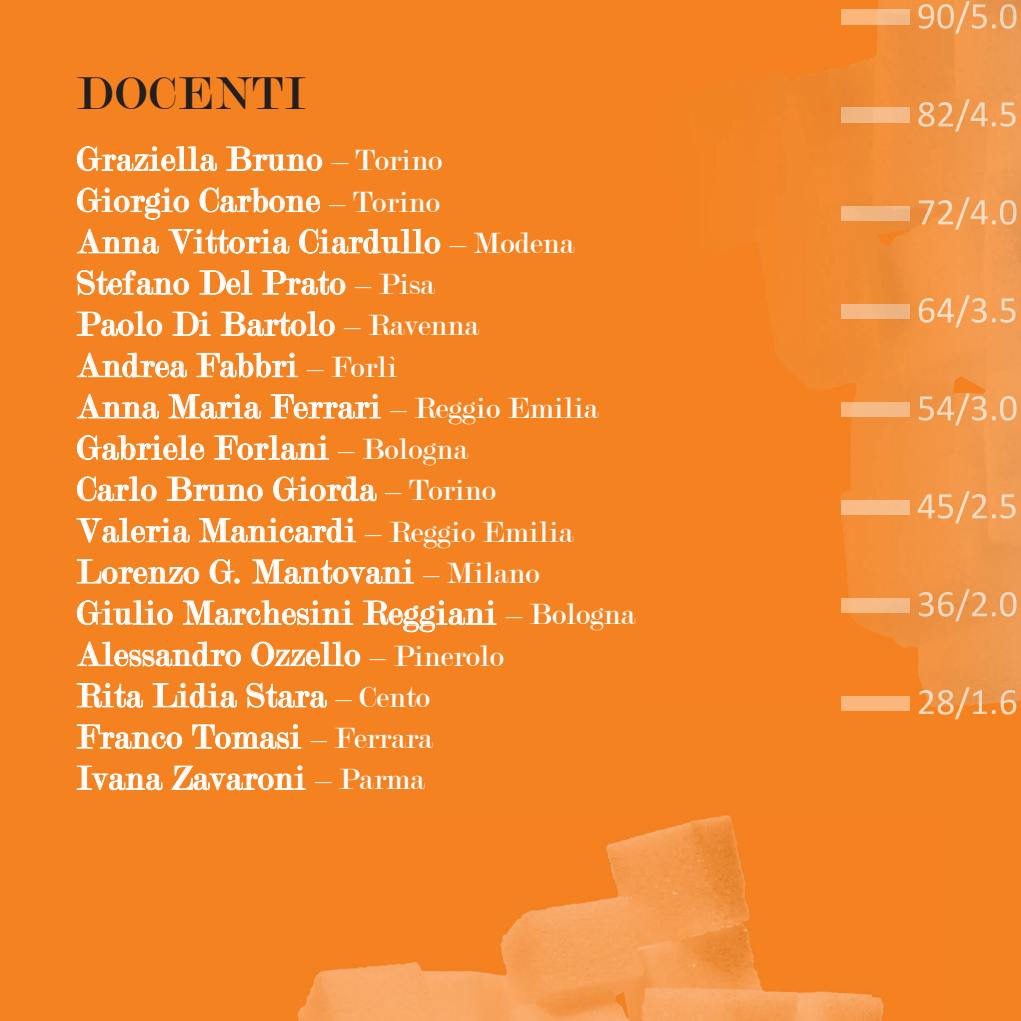
<style>
.page{position:relative;width:1021px;height:1021px;background:#fff}
.page>*{position:absolute;margin:0;border:0;box-sizing:border-box;transform-origin:0 0}
.t1{font:49.5px "Modern";letter-spacing:.05em;color:#231f20}
.t2{font:37.8px "Calibri";color:#fddbbc}
.t3{font:36px/41.2px "Modern";letter-spacing:.015em;color:#fff}
.s1{font-size:31.5px}
</style>
<div class="page">
<div style="left:0;top:0;width:1020px;height:1020px;background:#f58220"></div>
<img style="left:767px;top:0;width:253px;height:711px">
<img style="left:841px;top:10px;width:68px;height:14px">
<img style="left:841px;top:108px;width:68px;height:14px">
<img style="left:841px;top:206px;width:68px;height:14px">
<img style="left:841px;top:304px;width:68px;height:14px">
<img style="left:841px;top:402px;width:68px;height:14px">
<img style="left:841px;top:500px;width:68px;height:14px">
<img style="left:841px;top:598px;width:68px;height:14px">
<img style="left:841px;top:696px;width:68px;height:14px">
<img style="left:918px;top:1px;width:98px;height:33px">
<img style="left:918px;top:99px;width:97px;height:33px">
<img style="left:918px;top:197px;width:98px;height:32px">
<img style="left:918px;top:295px;width:97px;height:32px">
<img style="left:918px;top:393px;width:98px;height:32px">
<img style="left:917px;top:491px;width:98px;height:32px">
<img style="left:918px;top:589px;width:98px;height:32px">
<img style="left:919px;top:687px;width:97px;height:24px">
<img style="left:297px;top:815px;width:587px;height:205px">
<svg style="left:77px;top:146px;width:140px;height:25px"></svg>
<svg style="left:226px;top:147px;width:96px;height:24px"></svg>
<svg style="left:77px;top:187px;width:112px;height:32px"></svg>
<svg style="left:200px;top:187px;width:120px;height:25px"></svg>
<svg style="left:77px;top:229px;width:82px;height:24px"></svg>
<svg style="left:168px;top:229px;width:121px;height:25px"></svg>
<svg style="left:299px;top:229px;width:141px;height:25px"></svg>
<svg style="left:77px;top:269px;width:112px;height:26px"></svg>
<svg style="left:199px;top:270px;width:53px;height:25px"></svg>
<svg style="left:262px;top:270px;width:83px;height:25px"></svg>
<svg style="left:77px;top:311px;width:85px;height:25px"></svg>
<svg style="left:173px;top:311px;width:38px;height:25px"></svg>
<svg style="left:221px;top:311px;width:114px;height:25px"></svg>
<svg style="left:77px;top:352px;width:110px;height:25px"></svg>
<svg style="left:196px;top:352px;width:102px;height:25px"></svg>
<svg style="left:77px;top:394px;width:82px;height:24px"></svg>
<svg style="left:169px;top:393px;width:92px;height:25px"></svg>
<svg style="left:270px;top:394px;width:111px;height:24px"></svg>
<svg style="left:77px;top:435px;width:127px;height:25px"></svg>
<svg style="left:214px;top:435px;width:115px;height:25px"></svg>
<svg style="left:77px;top:476px;width:80px;height:25px"></svg>
<svg style="left:167px;top:477px;width:96px;height:24px"></svg>
<svg style="left:273px;top:476px;width:103px;height:25px"></svg>
<svg style="left:76px;top:517px;width:113px;height:25px"></svg>
<svg style="left:199px;top:517px;width:157px;height:25px"></svg>
<svg style="left:77px;top:559px;width:122px;height:25px"></svg>
<svg style="left:210px;top:559px;width:30px;height:25px"></svg>
<svg style="left:252px;top:559px;width:162px;height:25px"></svg>
<svg style="left:77px;top:600px;width:96px;height:25px"></svg>
<svg style="left:183px;top:600px;width:170px;height:25px"></svg>
<svg style="left:363px;top:600px;width:133px;height:32px"></svg>
<svg style="left:77px;top:641px;width:164px;height:25px"></svg>
<svg style="left:251px;top:641px;width:109px;height:25px"></svg>
<svg style="left:77px;top:683px;width:66px;height:24px"></svg>
<svg style="left:153px;top:682px;width:84px;height:25px"></svg>
<svg style="left:246px;top:682px;width:80px;height:25px"></svg>
<svg style="left:77px;top:724px;width:105px;height:25px"></svg>
<svg style="left:192px;top:724px;width:109px;height:25px"></svg>
<svg style="left:77px;top:765px;width:85px;height:25px"></svg>
<svg style="left:171px;top:765px;width:135px;height:25px"></svg>
<h1 class="t1" style="left:77px;top:69px;width:230px">DOCENTI</h1>
<p class="t3" style="left:77px;top:139px;width:560px">Graziella Bruno <span class="s1">– Torino<br></span>Giorgio Carbone <span class="s1">– Torino<br></span>Anna Vittoria Ciardullo <span class="s1">– Modena<br></span>Stefano Del Prato <span class="s1">– Pisa<br></span>Paolo Di Bartolo <span class="s1">– Ravenna<br></span>Andrea Fabbri <span class="s1">– Forlì<br></span>Anna Maria Ferrari <span class="s1">– Reggio Emilia<br></span>Gabriele Forlani <span class="s1">– Bologna<br></span>Carlo Bruno Giorda <span class="s1">– Torino<br></span>Valeria Manicardi <span class="s1">– Reggio Emilia<br></span>Lorenzo G. Mantovani <span class="s1">– Milano<br></span>Giulio Marchesini Reggiani <span class="s1">– Bologna<br></span>Alessandro Ozzello <span class="s1">– Pinerolo<br></span>Rita Lidia Stara <span class="s1">– Cento<br></span>Franco Tomasi <span class="s1">– Ferrara<br></span>Ivana Zavaroni <span class="s1">– Parma</span></p>
<p class="t2" style="left:916px;top:677px;width:102px">28/1.6</p>
</div>
